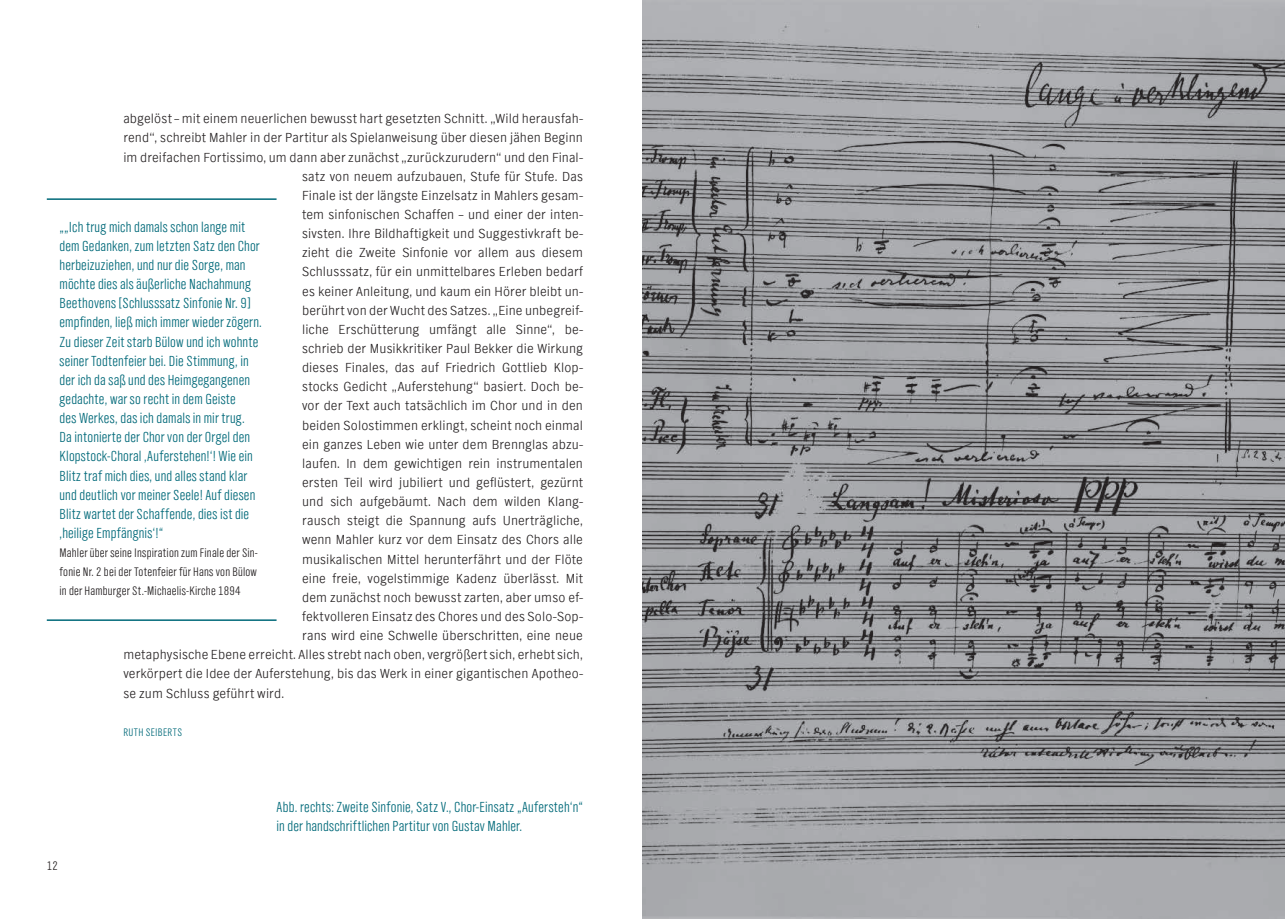
<style>
.page{position:relative;width:1285px;height:919px;background:#fff}
.page>*{position:absolute;margin:0;border:0;box-sizing:border-box;transform-origin:0 0}
.t1{font:300 15px/19px "NDR Sans Cond";letter-spacing:.01em;color:#006979}
.t2{font:300 13.5px "NDR Sans";letter-spacing:.01em;color:#231f20}
.t3{font:300 12.75px/19.2px "NDR Sans Cond";letter-spacing:.015em;color:#231f20;text-align:justify}
.t4{font:300 11.25px "NDR Sans Cond";letter-spacing:.04em;color:#006979}
</style>
<div class="page">
<hr style="left:47px;top:198px;width:229px;height:2px;background:#006979">
<hr style="left:47px;top:619px;width:229px;height:2px;background:#006979">
<img style="left:642px;top:0;width:642px;height:918px">
<p class="t2" style="left:123px;top:110px;width:461px">abgelöst – mit einem neuerlichen bewusst hart gesetzten Schnitt. „Wild herausfah-</p>
<p class="t2" style="left:123px;top:129px;width:461px">rend“, schreibt Mahler in der Partitur als Spielanweisung über diesen jähen Beginn</p>
<p class="t2" style="left:123px;top:149px;width:461px">im dreifachen Fortissimo, um dann aber zunächst „zurückzurudern“ und den Final-</p>
<p class="t2" style="left:302px;top:168px;width:282px">satz von neuem aufzubauen, Stufe für Stufe. Das</p>
<p class="t2" style="left:302px;top:187px;width:282px">Finale ist der längste Einzelsatz in Mahlers gesam-</p>
<p class="t2" style="left:302px;top:206px;width:282px">tem sinfonischen Schaffen – und einer der inten-</p>
<p class="t2" style="left:302px;top:225px;width:282px">sivsten. Ihre Bildhaftigkeit und Suggestivkraft be-</p>
<p class="t2" style="left:302px;top:244px;width:282px">zieht die Zweite Sinfonie vor allem aus diesem</p>
<p class="t2" style="left:302px;top:263px;width:282px">Schlusssatz, für ein unmittelbares Erleben bedarf</p>
<p class="t2" style="left:302px;top:283px;width:282px">es keiner Anleitung, und kaum ein Hörer bleibt un-</p>
<p class="t2" style="left:302px;top:302px;width:282px">berührt von der Wucht des Satzes. „Eine unbegreif-</p>
<p class="t2" style="left:302px;top:321px;width:282px">liche Erschütterung umfängt alle Sinne“, be-</p>
<p class="t2" style="left:302px;top:340px;width:282px">schrieb der Musikkritiker Paul Bekker die Wirkung</p>
<p class="t2" style="left:302px;top:359px;width:282px">dieses Finales, das auf Friedrich Gottlieb Klop-</p>
<p class="t2" style="left:302px;top:378px;width:282px">stocks Gedicht „Auferstehung“ basiert. Doch be-</p>
<p class="t2" style="left:302px;top:397px;width:282px">vor der Text auch tatsächlich im Chor und in den</p>
<p class="t2" style="left:302px;top:416px;width:282px">beiden Solostimmen erklingt, scheint noch einmal</p>
<p class="t2" style="left:302px;top:436px;width:282px">ein ganzes Leben wie unter dem Brennglas abzu-</p>
<p class="t2" style="left:302px;top:455px;width:282px">laufen. In dem gewichtigen rein instrumentalen</p>
<p class="t2" style="left:302px;top:474px;width:282px">ersten Teil wird jubiliert und geflüstert, gezürnt</p>
<p class="t2" style="left:302px;top:493px;width:282px">und sich aufgebäumt. Nach dem wilden Klang-</p>
<p class="t2" style="left:302px;top:512px;width:282px">rausch steigt die Spannung aufs Unerträgliche,</p>
<p class="t2" style="left:302px;top:531px;width:282px">wenn Mahler kurz vor dem Einsatz des Chors alle</p>
<p class="t2" style="left:302px;top:550px;width:282px">musikalischen Mittel herunterfährt und der Flöte</p>
<p class="t2" style="left:302px;top:569px;width:282px">eine freie, vogelstimmige Kadenz überlässt. Mit</p>
<p class="t2" style="left:302px;top:589px;width:282px">dem zunächst noch bewusst zarten, aber umso ef-</p>
<p class="t2" style="left:302px;top:608px;width:282px">fektvolleren Einsatz des Chores und des Solo-Sop-</p>
<p class="t2" style="left:302px;top:627px;width:282px">rans wird eine Schwelle überschritten, eine neue</p>
<p class="t2" style="left:123px;top:646px;width:461px">metaphysische Ebene erreicht. Alles strebt nach oben, vergrößert sich, erhebt sich,</p>
<p class="t2" style="left:123px;top:665px;width:461px">verkörpert die Idee der Auferstehung, bis das Werk in einer gigantischen Apotheo-</p>
<p class="t2" style="left:123px;top:684px;width:162px">se zum Schluss geführt wird.</p>
<p class="t4" style="left:123px;top:725px;width:60px">RUTH SEIBERTS</p>
<p class="t1" style="left:60px;top:217px;width:204px">„„Ich trug mich damals schon lange mit dem Gedanken, zum letzten Satz den Chor herbeizuziehen, und nur die Sorge, man möchte dies als äußerliche Nachahmung Beethovens [Schlusssatz Sinfonie Nr. 9] empfinden, ließ mich immer wieder zögern.<br>Zu dieser Zeit starb Bülow und ich wohnte seiner Todtenfeier bei. Die Stimmung, in der ich da saß und des Heimgegangenen gedachte, war so recht in dem Geiste<br>des Werkes, das ich damals in mir trug.<br>Da intonierte der Chor von der Orgel den Klopstock-Choral ,Auferstehen!‘! Wie ein Blitz traf mich dies, und alles stand klar und deutlich vor meiner Seele! Auf diesen Blitz wartet der Schaffende, dies ist die ,heilige Empfängnis‘!“</p>
<p class="t3" style="left:60px;top:543px;width:199px">Mahler über seine Inspiration zum Finale der Sin&shy;fonie Nr. 2 bei der Totenfeier für Hans von Bülow in der Hamburger St.-Michaelis-Kirche 1894</p>
<p class="t3" style="left:47px;top:855px;width:13px">12</p>
<p class="t1" style="left:276px;top:797px;width:308px">Abb. rechts: Zweite Sinfonie, Satz V., Chor-Einsatz „Aufersteh‘n“ in der handschriftlichen Partitur von Gustav Mahler.</p>
</div>
